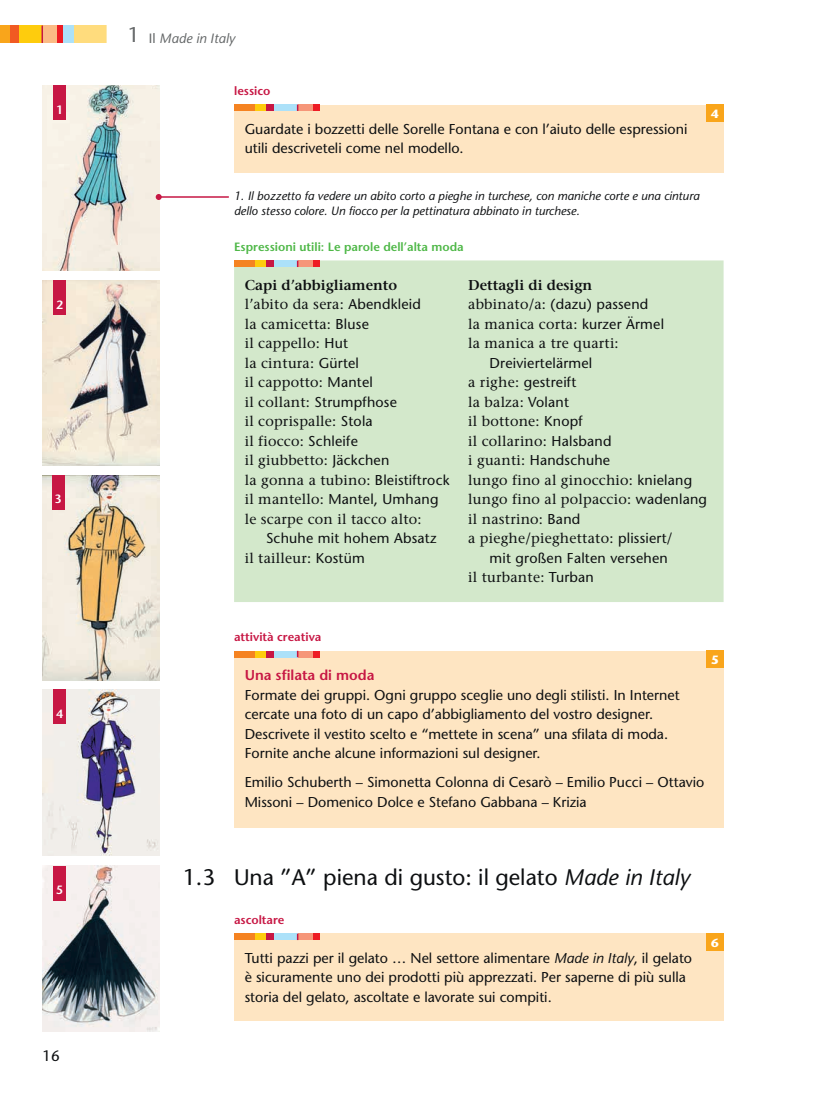
<style>
.page{position:relative;width:830px;height:1106px;background:#fff}
.page>*{position:absolute;margin:0;border:0;box-sizing:border-box;transform-origin:0 0}
.t1{font:500 22.5px "Stone Sans Std";color:#0d0f11}
.t2{font:500 15px "Stone Sans Std";color:#0d0f11}
.t3{font:500 14.25px/19.5px "Stone Sans Std";color:#0d0f11}
.t4{font:500 14.25px/19.5px "Stone Serif Std";letter-spacing:.015em;color:#0d0f11}
.t5{font:600 14.25px "Stone Serif Std";color:#0d0f11}
.t6{font:600 14.25px "Stone Sans Std";color:#c71744}
.t7{font:italic 500 13.5px "Stone Sans Std";color:#646768}
.t8{font:italic 500 12px/15px "Stone Sans Std";color:#0d0f11}
.t9{font:600 12px "Stone Sans Std";color:#4fb848}
.t10{font:600 12px "Stone Sans Std";color:#c71744}
.t11{font:600 12px "Stone Sans Std";color:#fff}
.t12{font:700 12px "Stone Sans Std";color:#fff}
.s1{font-style:normal;font-size:21px}
.s2{font-style:normal}
.s3{font-weight:600}
.s4{font-family:"Stone Sans Std"}
.s5{font-family:"Stone Serif Std"}
.s6{font-style:italic}
</style>
<div class="page">
<div style="left:234px;top:105px;width:489px;height:67px;background:#fee5c2"></div>
<div style="left:234px;top:260px;width:489px;height:342px;background:#d3e8cb"></div>
<div style="left:234px;top:651px;width:489px;height:176px;background:#fee5c2"></div>
<div style="left:234px;top:933px;width:489px;height:88px;background:#fee5c2"></div>
<div style="left:706px;top:105px;width:17px;height:17px;background:#f9a51b"></div>
<div style="left:234px;top:105px;width:21px;height:6px;background:#f58321"></div>
<div style="left:255px;top:105px;width:11px;height:6px;background:#fecc0d"></div>
<div style="left:266px;top:105px;width:8px;height:6px;background:#c71744"></div>
<div style="left:274px;top:105px;width:24px;height:6px;background:#ace1f9"></div>
<div style="left:298px;top:105px;width:15px;height:6px;background:#f69679"></div>
<svg style="left:313px;top:105px;width:6px;height:6px"></svg>
<div style="left:234px;top:261px;width:21px;height:6px;background:#f58321"></div>
<div style="left:255px;top:261px;width:11px;height:6px;background:#fecc0d"></div>
<div style="left:266px;top:261px;width:8px;height:6px;background:#c71744"></div>
<div style="left:274px;top:261px;width:24px;height:6px;background:#ace1f9"></div>
<div style="left:298px;top:261px;width:15px;height:6px;background:#f69679"></div>
<svg style="left:313px;top:261px;width:6px;height:6px"></svg>
<div style="left:706px;top:651px;width:17px;height:17px;background:#f9a51b"></div>
<div style="left:234px;top:651px;width:21px;height:6px;background:#f58321"></div>
<div style="left:255px;top:651px;width:11px;height:6px;background:#fecc0d"></div>
<div style="left:266px;top:651px;width:8px;height:6px;background:#c71744"></div>
<div style="left:274px;top:651px;width:24px;height:6px;background:#ace1f9"></div>
<div style="left:298px;top:651px;width:15px;height:6px;background:#f69679"></div>
<svg style="left:313px;top:651px;width:6px;height:6px"></svg>
<div style="left:706px;top:933px;width:17px;height:17px;background:#f9a51b"></div>
<div style="left:234px;top:933px;width:21px;height:7px;background:#f58321"></div>
<div style="left:255px;top:933px;width:11px;height:7px;background:#fecc0d"></div>
<div style="left:266px;top:933px;width:8px;height:7px;background:#c71744"></div>
<div style="left:274px;top:933px;width:24px;height:7px;background:#ace1f9"></div>
<div style="left:298px;top:933px;width:15px;height:7px;background:#f69679"></div>
<div style="left:313px;top:933px;width:6px;height:7px;background:#ee1c24"></div>
<img style="left:43px;top:85px;width:116px;height:185px">
<div style="left:53px;top:86px;width:13px;height:34px;background:#c71744"></div>
<img style="left:43px;top:280px;width:116px;height:185px">
<div style="left:53px;top:281px;width:13px;height:34px;background:#c71744"></div>
<img style="left:43px;top:865px;width:116px;height:166px">
<div style="left:53px;top:866px;width:13px;height:34px;background:#c71744"></div>
<img style="left:43px;top:475px;width:116px;height:205px">
<div style="left:52px;top:475px;width:13px;height:34px;background:#c71744"></div>
<img style="left:43px;top:690px;width:116px;height:165px">
<div style="left:53px;top:690px;width:13px;height:34px;background:#c71744"></div>
<hr style="left:159px;top:196px;width:69px;height:2px;background:#c71744">
<svg style="left:156px;top:194px;width:6px;height:6px"></svg>
<div style="left:0;top:26px;width:11px;height:17px;background:#f9a51b"></div>
<div style="left:11px;top:26px;width:8px;height:17px;background:#f15a22"></div>
<div style="left:19px;top:26px;width:24px;height:17px;background:#fecc0d"></div>
<div style="left:43px;top:26px;width:14px;height:17px;background:#fbbb85"></div>
<div style="left:57px;top:26px;width:6px;height:17px;background:#ee1c24"></div>
<div style="left:63px;top:26px;width:11px;height:17px;background:#ace1f9"></div>
<div style="left:74px;top:26px;width:32px;height:17px;background:#ffdc7d"></div>
<svg style="left:41px;top:26px;width:2px;height:17px"></svg>
<p class="t11" style="left:56px;top:102px;width:8px">1</p>
<p class="t11" style="left:56px;top:297px;width:8px">2</p>
<p class="t11" style="left:55px;top:491px;width:8px">3</p>
<p class="t11" style="left:56px;top:706px;width:8px">4</p>
<p class="t11" style="left:56px;top:882px;width:8px">5</p>
<p class="t2" style="left:43px;top:1047px;width:19px">16</p>
<p class="t7" style="left:128px;top:30px;width:109px"><span class="s1">1</span> <span class="s2">Il</span> Made in Italy</p>
<p class="t10" style="left:234px;top:83px;width:38px">lessico</p>
<p class="t3" style="left:244px;top:119px;width:444px">Guardate i bozzetti delle Sorelle Fontana e con l’aiuto delle espressioni utili descriveteli come nel modello.</p>
<p class="t8" style="left:234px;top:189px;width:466px">1. Il bozzetto fa vedere un abito corto a pieghe in turchese, con maniche corte e una cintura dello stesso colore. Un fiocco per la pettinatura abbinato in turchese.</p>
<p class="t9" style="left:234px;top:239px;width:231px">Espressioni utili: Le parole dell’alta moda</p>
<p class="t4" style="left:244px;top:275px;width:178px"><span class="s3">Capi d’abbigliamento </span>l’abito da sera: <span class="s4">Abendkleid </span>la camicetta: <span class="s4">Bluse<br></span>il cappello: <span class="s4">Hut<br></span>la cintura: <span class="s4">Gürtel<br></span>il cappotto: <span class="s4">Mantel</span></p>
<p class="t3" style="left:244px;top:392px;width:154px"><span class="s5">il collant:</span> Strumpfhose</p>
<p class="t4" style="left:244px;top:412px;width:206px">il coprispalle: <span class="s4">Stola<br></span>il fiocco: <span class="s4">Schleife<br></span>il giubbetto: <span class="s4">Jäckchen<br></span>la gonna a tubino: <span class="s4">Bleistiftrock</span></p>
<p class="t3" style="left:244px;top:490px;width:195px"><span class="s5">il mantello:</span> Mantel, Umhang</p>
<p class="t4" style="left:244px;top:509px;width:178px">le scarpe con il tacco alto:</p>
<p class="t3" style="left:266px;top:529px;width:172px">Schuhe mit hohem Absatz</p>
<p class="t4" style="left:244px;top:548px;width:121px">il tailleur: <span class="s4">Kostüm</span></p>
<p class="t12" style="left:711px;top:106px;width:9px">4</p>
<p class="t5" style="left:468px;top:276px;width:126px">Dettagli di design</p>
<p class="t3" style="left:468px;top:295px;width:182px"><span class="s5">abbinato/a:</span> (dazu) passend</p>
<p class="t4" style="left:468px;top:314px;width:197px">la manica corta: <span class="s4">kurzer Ärmel </span>la manica a tre quarti:</p>
<p class="t3" style="left:468px;top:353px;width:126px;text-indent:21px">Dreiviertelärmel <span class="s5">a righe:</span> gestreift</p>
<p class="t4" style="left:468px;top:392px;width:145px">la balza: <span class="s4">Volant<br></span>il bottone: <span class="s4">Knopf<br></span>il collarino: <span class="s4">Halsband</span></p>
<p class="t3" style="left:468px;top:450px;width:143px"><span class="s5">i guanti:</span> Handschuhe</p>
<p class="t4" style="left:468px;top:470px;width:240px">lungo fino al ginocchio: <span class="s4">knielang </span>lungo fino al polpaccio: <span class="s4">wadenlang </span>il nastrino: <span class="s4">Band<br></span>a pieghe/pieghettato: <span class="s4">plissiert/</span></p>
<p class="t3" style="left:489px;top:548px;width:180px">mit großen Falten versehen</p>
<p class="t4" style="left:468px;top:567px;width:127px">il turbante: <span class="s4">Turban</span></p>
<p class="t10" style="left:234px;top:629px;width:89px">attività creativa</p>
<p class="t6" style="left:244px;top:666px;width:131px">Una sfilata di moda</p>
<p class="t3" style="left:244px;top:685px;width:436px">Formate dei gruppi. Ogni gruppo sceglie uno degli stilisti. In Internet cercate una foto di un capo d’abbigliamento del vostro designer.<br>Descrivete il vestito scelto e “mettete in scena” una sfilata di moda.<br>Fornite anche alcune informazioni sul designer.</p>
<p class="t3" style="left:244px;top:772px;width:461px">Emilio Schuberth – Simonetta Colonna di Cesarò – Emilio Pucci – Ottavio<br>Missoni – Domenico Dolce e Stefano Gabbana – Krizia</p>
<p class="t12" style="left:711px;top:652px;width:9px">5</p>
<h1 class="t1" style="left:183px;top:863px;width:508px">1.3 Una ”A” piena di gusto: il gelato <span class="s6">Made in Italy</span></h1>
<p class="t10" style="left:234px;top:912px;width:52px">ascoltare</p>
<p class="t3" style="left:244px;top:948px;width:448px">Tutti pazzi per il gelato … Nel settore alimentare <span class="s6">Made in Italy</span>, il gelato è sicuramente uno dei prodotti più apprezzati. Per saperne di più sulla storia del gelato, ascoltate e lavorate sui compiti.</p>
<p class="t12" style="left:711px;top:935px;width:9px">6</p>
</div>
